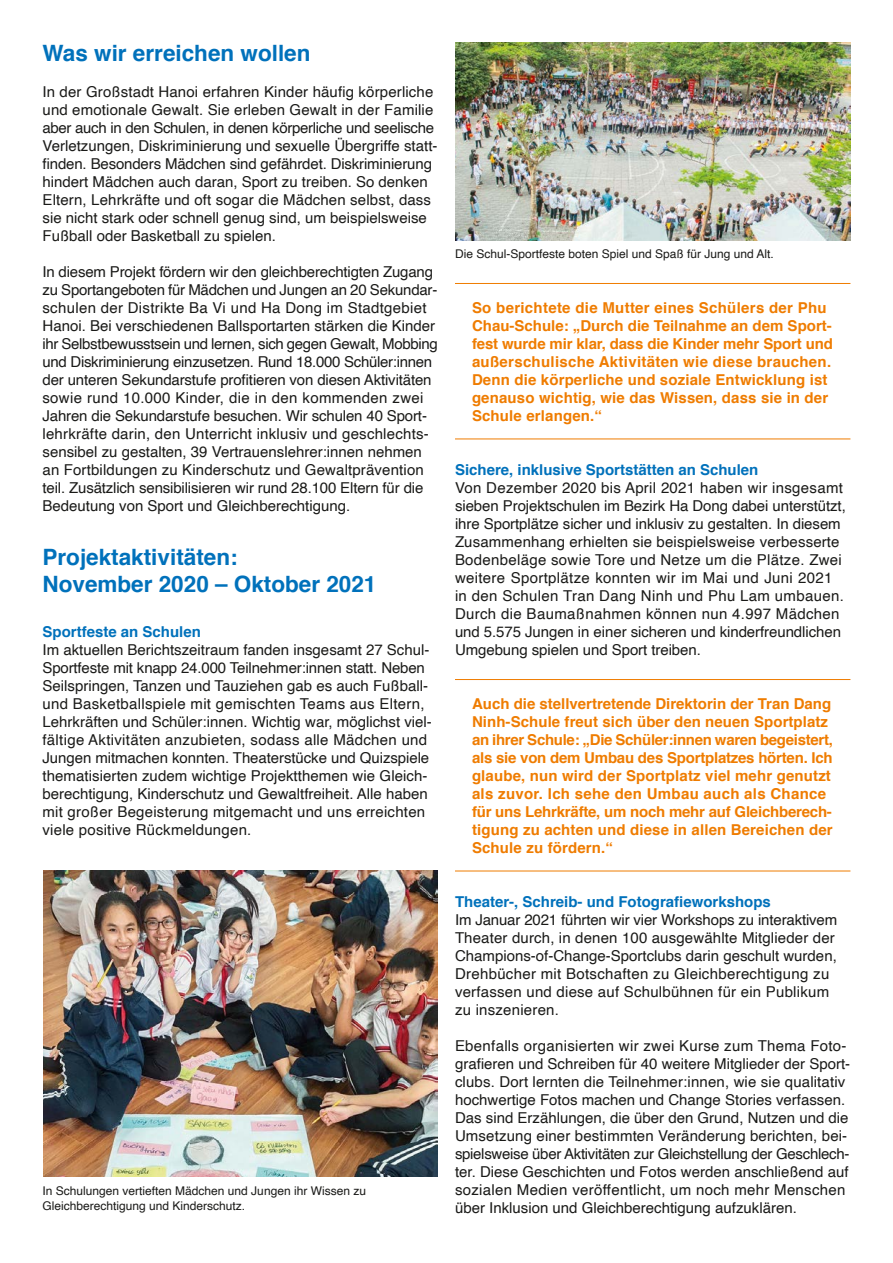
<style>
.page{position:relative;width:893px;height:1263px;background:#fff}
.page>*{position:absolute;margin:0;border:0;box-sizing:border-box;transform-origin:0 0}
.t1{font:700 22.5px/27px "Helvetica";color:#0071bb}
.t2{font:15px/18px "Helvetica";color:#1a1a18}
.t3{font:700 15px/18px "Helvetica";letter-spacing:.01em;color:#ef7c00}
.t4{font:700 15px "Helvetica";color:#0071bb}
.t5{font:12px/15px "Helvetica";color:#1a1a18}
</style>
<div class="page">
<hr style="left:455px;top:283px;width:395px;height:1px;background:#ef7c00">
<hr style="left:455px;top:439px;width:395px;height:1px;background:#ef7c00">
<hr style="left:455px;top:679px;width:395px;height:1px;background:#ef7c00">
<hr style="left:455px;top:871px;width:395px;height:1px;background:#ef7c00">
<img style="left:455px;top:43px;width:395px;height:198px">
<img style="left:43px;top:871px;width:395px;height:306px">
<h1 class="t1" style="left:43px;top:39px;width:270px">Was wir erreichen wollen</h1>
<p class="t2" style="left:43px;top:83px;width:396px">In der Großstadt Hanoi erfahren Kinder häufig körperliche und emotionale Gewalt. Sie erleben Gewalt in der Familie aber auch in den Schulen, in denen körperliche und seelische Verletzungen, Diskriminierung und sexuelle Übergriffe statt&shy;finden. Besonders Mädchen sind gefährdet. Diskriminierung hindert Mädchen auch daran, Sport zu treiben. So denken Eltern, Lehrkräfte und oft sogar die Mädchen selbst, dass sie nicht stark oder schnell genug sind, um beispielsweise Fußball oder Basketball zu spielen.</p>
<p class="t2" style="left:43px;top:263px;width:397px">In diesem Projekt fördern wir den gleichberechtigten Zugang zu Sportangeboten für Mädchen und Jungen an 20 Sekundar&shy;schulen der Distrikte Ba Vi und Ha Dong im Stadtgebiet Hanoi. Bei verschiedenen Ballsportarten stärken die Kinder ihr Selbstbewusstsein und lernen, sich gegen Gewalt, Mobbing und Diskriminierung einzusetzen. Rund 18.000 Schüler:innen der unteren Sekundarstufe profitieren von diesen Aktivitäten sowie rund 10.000 Kinder, die in den kommenden zwei Jahren die Sekundarstufe besuchen. Wir schulen 40 Sport&shy;lehrkräfte darin, den Unterricht inklusiv und geschlechts&shy;sensibel zu gestalten, 39 Vertrauenslehrer:innen nehmen an Fortbildungen zu Kinderschutz und Gewaltprävention teil. Zusätzlich sensibilisieren wir rund 28.100 Eltern für die Bedeutung von Sport und Gleichberechtigung.</p>
<h1 class="t1" style="left:43px;top:543px;width:335px">Projektaktivitäten:<br>November 2020 – Oktober 2021</h1>
<p class="t4" style="left:43px;top:619px;width:160px">Sportfeste an Schulen</p>
<p class="t2" style="left:43px;top:641px;width:391px">Im aktuellen Berichtszeitraum fanden insgesamt 27 Schul-Sportfeste mit knapp 24.000 Teilnehmer:innen statt. Neben Seilspringen, Tanzen und Tauziehen gab es auch Fußball&shy;und Basketballspiele mit gemischten Teams aus Eltern, Lehrkräften und Schüler:innen. Wichtig war, möglichst viel&shy;fältige Aktivitäten anzubieten, sodass alle Mädchen und Jungen mitmachen konnten. Theaterstücke und Quizspiele thematisierten zudem wichtige Projektthemen wie Gleich&shy;berechtigung, Kinderschutz und Gewaltfreiheit. Alle haben mit großer Begeisterung mitgemacht und uns erreichten viele positive Rückmeldungen.</p>
<p class="t5" style="left:43px;top:1184px;width:325px">In Schulungen vertieften Mädchen und Jungen ihr Wissen zu<br>Gleichberechtigung und Kinderschutz.</p>
<p class="t5" style="left:455px;top:247px;width:320px">Die Schul-Sportfeste boten Spiel und Spaß für Jung und Alt.</p>
<p class="t3" style="left:472px;top:298px;width:362px">So berichtete die Mutter eines Schülers der Phu Chau-Schule: „Durch die Teilnahme an dem Sport&shy;fest wurde mir klar, dass die Kinder mehr Sport und außerschulische Aktivitäten wie diese brauchen.<br>Denn die körperliche und soziale Entwicklung ist genauso wichtig, wie das Wissen, dass sie in der Schule erlangen.“</p>
<p class="t4" style="left:455px;top:457px;width:305px">Sichere, inklusive Sportstätten an Schulen</p>
<p class="t2" style="left:455px;top:479px;width:392px">Von Dezember 2020 bis April 2021 haben wir insgesamt sieben Projektschulen im Bezirk Ha Dong dabei unterstützt, ihre Sportplätze sicher und inklusiv zu gestalten. In diesem Zusammenhang erhielten sie beispielsweise verbesserte Bodenbeläge sowie Tore und Netze um die Plätze. Zwei weitere Sportplätze konnten wir im Mai und Juni 2021 in den Schulen Tran Dang Ninh und Phu Lam umbauen.<br>Durch die Baumaßnahmen können nun 4.997 Mädchen und 5.575 Jungen in einer sicheren und kinderfreundlichen Umgebung spielen und Sport treiben.</p>
<p class="t3" style="left:472px;top:694px;width:362px">Auch die stellvertretende Direktorin der Tran Dang Ninh-Schule freut sich über den neuen Sportplatz an ihrer Schule: „Die Schüler:innen waren begeistert, als sie von dem Umbau des Sportplatzes hörten. Ich glaube, nun wird der Sportplatz viel mehr genutzt als zuvor. Ich sehe den Umbau auch als Chance für uns Lehrkräfte, um noch mehr auf Gleichberech&shy;tigung zu achten und diese in allen Bereichen der Schule zu fördern.“</p>
<p class="t4" style="left:455px;top:889px;width:317px">Theater-, Schreib- und Fotografieworkshops</p>
<p class="t2" style="left:455px;top:911px;width:384px">Im Januar 2021 führten wir vier Workshops zu interaktivem Theater durch, in denen 100 ausgewählte Mitglieder der Champions-of-Change-Sportclubs darin geschult wurden, Drehbücher mit Botschaften zu Gleichberechtigung zu verfassen und diese auf Schulbühnen für ein Publikum zu inszenieren.</p>
<p class="t2" style="left:455px;top:1037px;width:397px">Ebenfalls organisierten wir zwei Kurse zum Thema Foto&shy;grafieren und Schreiben für 40 weitere Mitglieder der Sport&shy;clubs. Dort lernten die Teilnehmer:innen, wie sie qualitativ hochwertige Fotos machen und Change Stories verfassen.<br>Das sind Erzählungen, die über den Grund, Nutzen und die Umsetzung einer bestimmten Veränderung berichten, bei&shy;spielsweise über Aktivitäten zur Gleichstellung der Geschlech&shy;ter. Diese Geschichten und Fotos werden anschließend auf sozialen Medien veröffentlicht, um noch mehr Menschen über Inklusion und Gleichberechtigung aufzuklären.</p>
</div>
